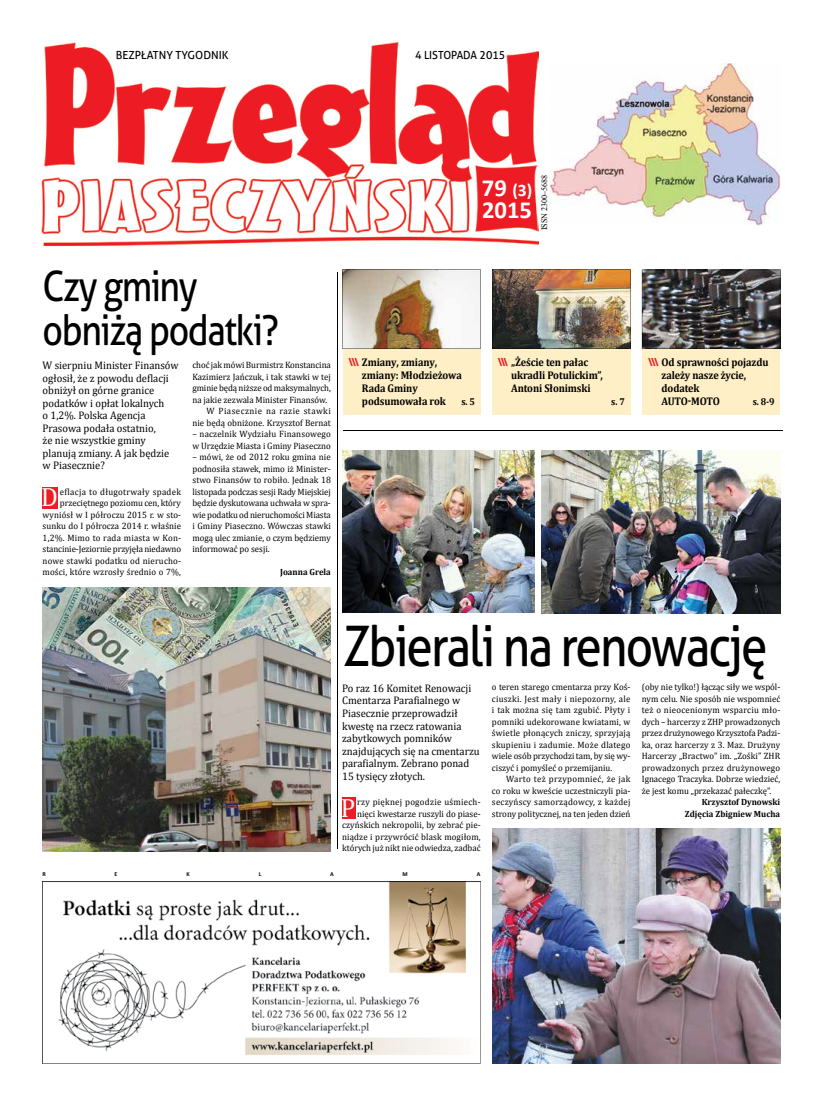
<style>
.page{position:relative;width:820px;height:1106px;background:#fff}
.page>*{position:absolute;margin:0;border:0;box-sizing:border-box;transform-origin:0 0}
.t1{font:56px "Aller";letter-spacing:-.04em;color:#000;scale:.85 1}
.t2{font:42px/44px "Aller";letter-spacing:-.04em;color:#000;scale:.85 1}
.t3{font:26.5px "Cambria";color:#fff;scale:.96 1}
.t4{font:700 24.6px "Calibri";color:#fff}
.t5{font:700 17.6px "Calibri";color:#fff}
.t6{font:700 11.1px/13px "Cambria";letter-spacing:-.01em;color:#000;scale:.92 1}
.t7{font:11.1px "Aller";color:#000}
.t8{font:11.1px "Aller";color:#000;scale:.96 1}
.t9{font:700 11.1px "Aller";color:#ed1d24}
.t10{font:11px/12.5px "Cambria";color:#000;scale:.96 1}
.t11{font:700 10px "Cambria";color:#000;scale:.92 1}
.t12{font:9.2px/11.5px "Cambria";color:#000;text-align:justify;scale:.96 1}
.t13{font:9.2px "Cambria";letter-spacing:.05em;color:#000;scale:.96 1}
.t14{font:700 9px/11.5px "Cambria";color:#000;text-align:right;scale:.96 1}
.t15{font:8.4px "Times New Roman";color:#000;scale:.96 1}
.t16{font:700 6px "Calibri";color:#000}
.s1{font-size:24.6px}
.s2{font-family:"Aller";color:#ed1d24}
</style>
<div class="page">
<div style="left:342px;top:797px;width:13px;height:21px;background:#ed1d24"></div>
<img style="left:41px;top:43px;width:497px;height:202px">
<div style="left:343px;top:269px;width:137px;height:145px;background:#ffefc6"></div>
<div style="left:492px;top:269px;width:138px;height:146px;background:#ffefc6"></div>
<div style="left:642px;top:269px;width:138px;height:146px;background:#ffefc6"></div>
<img style="left:342px;top:269px;width:138px;height:80px">
<img style="left:492px;top:269px;width:138px;height:80px">
<img style="left:641px;top:270px;width:139px;height:79px">
<hr style="left:343px;top:430px;width:439px;height:1px;background:#000">
<img style="left:549px;top:63px;width:231px;height:162px">
<svg style="left:42px;top:881px;width:438px;height:182px"></svg>
<hr style="left:337px;top:272px;width:1px;height:577px;background:#000">
<div style="left:43px;top:487px;width:15px;height:21px;background:#ed1d24"></div>
<img style="left:43px;top:587px;width:288px;height:264px">
<img style="left:343px;top:451px;width:191px;height:161px">
<img style="left:541px;top:451px;width:238px;height:162px">
<img style="left:492px;top:828px;width:288px;height:235px">
<p class="t7" style="left:116px;top:48px;width:114px">BEZPŁATNY TYGODNIK</p>
<p class="t8" style="left:415px;top:48px;width:95px">4 LISTOPADA 2015</p>
<h2 class="t2" style="left:43px;top:264px;width:279px">Czy gminy obniżą podatki?</h2>
<p class="t10" style="left:43px;top:359px;width:143px">W sierpniu Minister Finansów ogłosił, że z powodu deflacji obniżył on górne granice podatków i opłat lokalnych<br>o 1,2%. Polska Agencja<br>Prasowa podała ostatnio,<br>że nie wszystkie gminy planują zmiany. A jak będzie w Piasecznie?</p>
<h3 class="t3" style="left:41px;top:481px;width:19px">D</h3>
<p class="t12" style="left:43px;top:486px;width:146px;text-align:right">eflacja to długotrwały spadek przeciętnego poziomu cen, który wyniósł w I półroczu 2015 r. w sto&shy;sunku do I półrocza 2014 r. właśnie 1,2%. Mimo to rada miasta w Kon&shy;stancinie-Jeziornie przyjęła niedawno nowe stawki podatku od nierucho&shy;mości, które wzrosły średnio o 7%,</p>
<p class="t12" style="left:192px;top:359px;width:146px">choć jak mówi Burmistrz Konstancina</p>
<p class="t12" style="left:192px;top:371px;width:146px">Kazimierz Jańczuk, i tak stawki w tej</p>
<p class="t12" style="left:192px;top:382px;width:146px">gminie będą niższe od maksymalnych,</p>
<p class="t12" style="left:192px;top:394px;width:142px">na jakie zezwala Minister Finansów.</p>
<p class="t13" style="left:206px;top:405px;width:131px">W Piasecznie na razie stawki</p>
<p class="t12" style="left:192px;top:417px;width:146px">nie będą obniżone. Krzysztof Bernat</p>
<p class="t12" style="left:192px;top:428px;width:146px">– naczelnik Wydziału Finansowego w Urzędzie Miasta i Gminy Piaseczno</p>
<p class="t12" style="left:192px;top:451px;width:146px">– mówi, że od 2012 roku gmina nie podnosiła stawek, mimo iż Minister&shy;stwo Finansów to robiło. Jednak 18 listopada podczas sesji Rady Miejskiej będzie dyskutowana uchwała w spra&shy;wie podatku od nieruchomości Miasta i Gminy Piaseczno. Wówczas stawki mogą ulec zmianie, o czym będziemy informować po sesji.</p>
<p class="t14" style="left:280px;top:566px;width:54px">Joanna Grela</p>
<h3 class="t5" style="left:481px;top:179px;width:52px"><span class="s1">79</span> (3)</h3>
<h3 class="t4" style="left:482px;top:194px;width:51px">1115</h3>
<p class="t15" style="left:538px;top:230px;width:59px;rotate:-90deg">ISSN 2300–5688</p>
<p class="t6" style="left:362px;top:355px;width:110px;text-indent:-13px"><span class="s2">\\\</span> Zmiany, zmiany, zmiany: Młodzieżowa<br>Rada Gminy podsumowała rok</p>
<p class="t11" style="left:461px;top:394px;width:16px">s. 5</p>
<p class="t6" style="left:511px;top:355px;width:101px;text-indent:4px">Żeście ten pałac ukradli Potulickim”,<br>Antoni Słonimski</p>
<p class="t9" style="left:497px;top:355px;width:12px">\\\</p>
<p class="t6" style="left:511px;top:361px;width:6px">”</p>
<p class="t11" style="left:611px;top:394px;width:16px">s. 7</p>
<p class="t6" style="left:661px;top:355px;width:118px;text-indent:-13px"><span class="s2">\\\</span> Od sprawności pojazdu zależy nasze życie, dodatek<br>AUTO-MOTO</p>
<p class="t11" style="left:752px;top:394px;width:25px">s. 8-9</p>
<h1 class="t1" style="left:343px;top:612px;width:500px">Zbierali na renowację</h1>
<p class="t10" style="left:342px;top:682px;width:145px">Po raz 16 Komitet Renowacji<br>Cmentarza Parafialnego w<br>Piasecznie przeprowadził kwestę na rzecz ratowania zabytkowych pomników znajdujących się na cmentarzu parafialnym. Zebrano ponad<br>15 tysięcy złotych.</p>
<h3 class="t3" style="left:340px;top:792px;width:17px">P</h3>
<p class="t12" style="left:342px;top:796px;width:146px;text-align:right">rzy pięknej pogodzie uśmiech&shy;nięci kwestarze ruszyli do piase&shy;czyńskich nekropolii, by zebrać pie&shy;niądze i przywrócić blask mogiłom, których już nikt nie odwiedza, zadbać</p>
<p class="t16" style="left:42px;top:870px;width:5px">R</p>
<p class="t16" style="left:115px;top:870px;width:4px">E</p>
<p class="t16" style="left:186px;top:870px;width:5px">K</p>
<p class="t16" style="left:258px;top:870px;width:4px">L</p>
<p class="t16" style="left:330px;top:870px;width:5px">A</p>
<p class="t16" style="left:402px;top:870px;width:7px">M</p>
<p class="t16" style="left:476px;top:870px;width:5px">A</p>
<p class="t12" style="left:492px;top:681px;width:146px">o teren starego cmentarza przy Koś&shy;ciuszki. Jest mały i niepozorny, ale i tak można się tam zgubić. Płyty i pomniki udekorowane kwiatami, w świetle płonących zniczy, sprzyjają skupieniu i zadumie. Może dlatego wiele osób przychodzi tam, by się wy&shy;ciszyć i pomyśleć o przemijaniu.</p>
<p class="t12" style="left:492px;top:773px;width:146px;text-indent:14px">Warto też przypomnieć, że jak co roku w kweście uczestniczyli pia&shy;seczyńscy samorządowcy, z każdej strony politycznej, na ten jeden dzień</p>
<p class="t12" style="left:641px;top:681px;width:146px">(oby nie tylko!) łącząc siły we wspól&shy;nym celu. Nie sposób nie wspomnieć też o nieocenionym wsparciu mło&shy;dych – harcerzy z ZHP prowadzonych przez drużynowego Krzysztofa Padzi&shy;ka, oraz harcerzy z 3. Maz. Drużyny Harcerzy „Bractwo” im. „Zośki” ZHR prowadzonych przez drużynowego Ignacego Traczyka. Dobrze wiedzieć, że jest komu „przekazać pałeczkę”.</p>
<p class="t14" style="left:684px;top:796px;width:101px">Krzysztof Dynowski<br>Zdjęcia Zbigniew Mucha</p>
</div>
